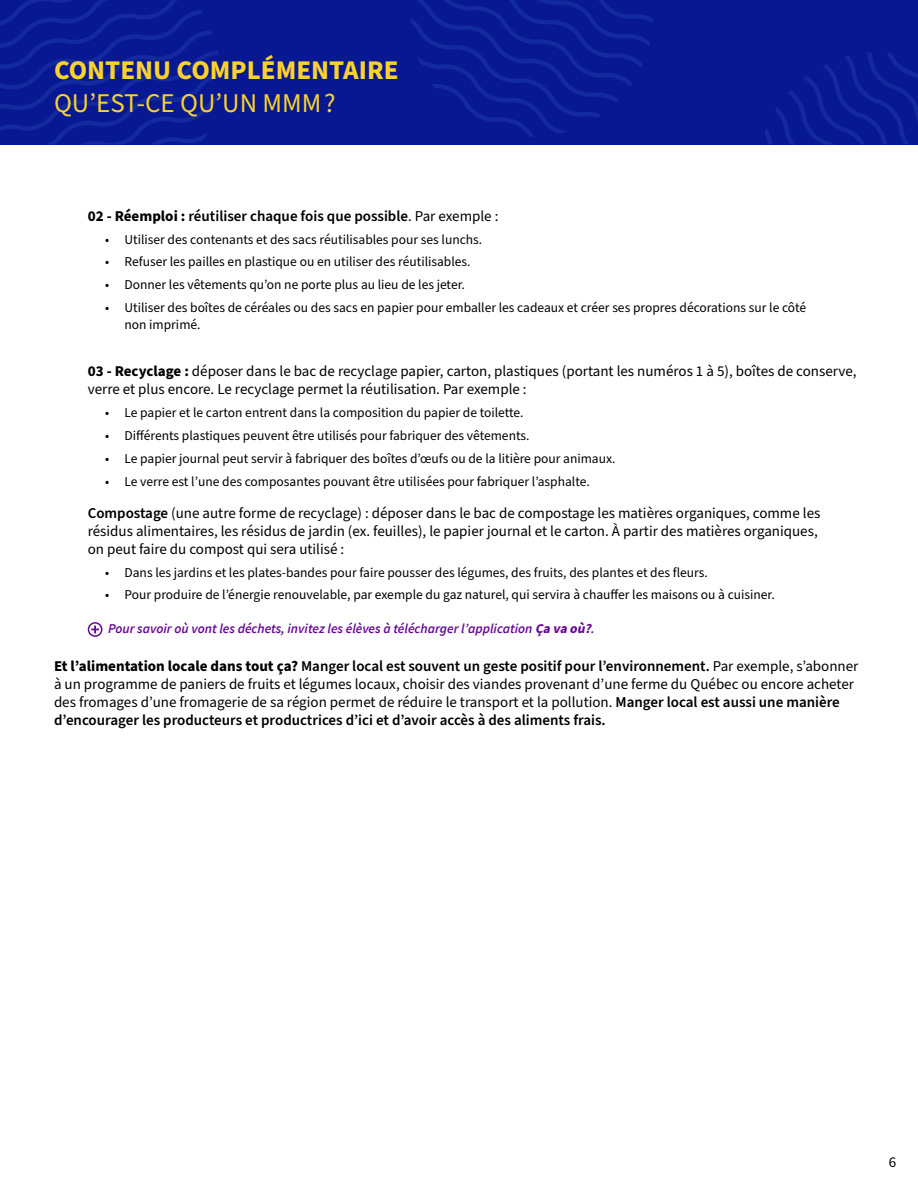
<style>
.page{position:relative;width:918px;height:1188px;background:#fff}
.page>*{position:absolute;margin:0;border:0;box-sizing:border-box;transform-origin:0 0}
.t1{font:700 27px "Source Sans Pro";color:#fad22a}
.t2{font:27px "Source Sans Pro";color:#fad22a}
.t3{font:15px/18px "Source Sans Pro";color:#000}
.t4{font:600 15px "Source Sans Pro";color:#000}
.t5{font:13.5px/16.2px "Source Sans Pro";color:#000}
.t6{font:italic 600 13.5px "Source Sans Pro";color:#680893}
.s1{font-weight:700}
.s2{font-weight:400}
.s3{font-weight:600}
</style>
<div class="page">
<div style="left:0;top:0;width:918px;height:145px;background:#081893"></div>
<svg style="left:411px;top:0;width:242px;height:137px"></svg>
<svg style="left:0;top:0;width:221px;height:145px"></svg>
<svg style="left:765px;top:52px;width:153px;height:93px"></svg>
<svg style="left:88px;top:622px;width:14px;height:15px"></svg>
<svg style="left:91px;top:626px;width:8px;height:7px"></svg>
<h1 class="t1" style="left:54px;top:52px;width:346px">CONTENU COMPLÉMENTAIRE</h1>
<h1 class="t2" style="left:54px;top:85px;width:283px">QU’EST-CE QU’UN MMM ?</h1>
<p class="t4" style="left:88px;top:206px;width:412px"><span class="s1">02 - Réemploi :</span> réutiliser chaque fois que possible<span class="s2">. Par exemple :</span></p>
<p class="t5" style="left:105px;top:231px;width:379px">• Utiliser des contenants et des sacs réutilisables pour ses lunchs.</p>
<p class="t5" style="left:105px;top:254px;width:367px">• Refuser les pailles en plastique ou en utiliser des réutilisables.</p>
<p class="t5" style="left:105px;top:277px;width:362px">• Donner les vêtements qu’on ne porte plus au lieu de les jeter.</p>
<p class="t5" style="left:124px;top:300px;width:683px;text-indent:-19px">• Utiliser des boîtes de céréales ou des sacs en papier pour emballer les cadeaux et créer ses propres décorations sur le côté non imprimé.</p>
<p class="t3" style="left:88px;top:363px;width:770px"><span class="s1">03 - Recyclage :</span> déposer dans le bac de recyclage papier, carton, plastiques (portant les numéros 1 à 5), boîtes de conserve, verre et plus encore. Le recyclage permet la réutilisation. Par exemple :</p>
<p class="t5" style="left:105px;top:405px;width:420px">• Le papier et le carton entrent dans la composition du papier de toilette.</p>
<p class="t5" style="left:105px;top:428px;width:426px">• Différents plastiques peuvent être utilisés pour fabriquer des vêtements.</p>
<p class="t5" style="left:105px;top:451px;width:512px">• Le papier journal peut servir à fabriquer des boîtes d’œufs ou de la litière pour animaux.</p>
<p class="t5" style="left:105px;top:474px;width:486px">• Le verre est l’une des composantes pouvant être utilisées pour fabriquer l’asphalte.</p>
<p class="t3" style="left:88px;top:504px;width:734px"><span class="s3">Compostage</span> (une autre forme de recyclage) : déposer dans le bac de compostage les matières organiques, comme les résidus alimentaires, les résidus de jardin (ex. feuilles), le papier journal et le carton. À partir des matières organiques, on peut faire du compost qui sera utilisé :</p>
<p class="t5" style="left:105px;top:564px;width:604px">• Dans les jardins et les plates-bandes pour faire pousser des légumes, des fruits, des plantes et des fleurs.</p>
<p class="t5" style="left:105px;top:587px;width:671px">• Pour produire de l’énergie renouvelable, par exemple du gaz naturel, qui servira à chauffer les maisons ou à cuisiner.</p>
<p class="t6" style="left:108px;top:620px;width:488px">Pour savoir où vont les déchets, invitez les élèves à télécharger l’application <span class="s1">Ça va où?</span>.</p>
<p class="t3" style="left:54px;top:658px;width:806px"><span class="s1">Et l’alimentation locale dans tout ça?</span> <span class="s3">Manger local est souvent un geste positif pour l’environnement.</span> Par exemple, s’abonner à un programme de paniers de fruits et légumes locaux, choisir des viandes provenant d’une ferme du Québec ou encore acheter des fromages d’une fromagerie de sa région permet de réduire le transport et la pollution. <span class="s3">Manger local est aussi une manière d’encourager les producteurs et productrices d’ici et d’avoir accès à des aliments frais.</span></p>
<p class="t3" style="left:889px;top:1153px;width:9px">6</p>
</div>
